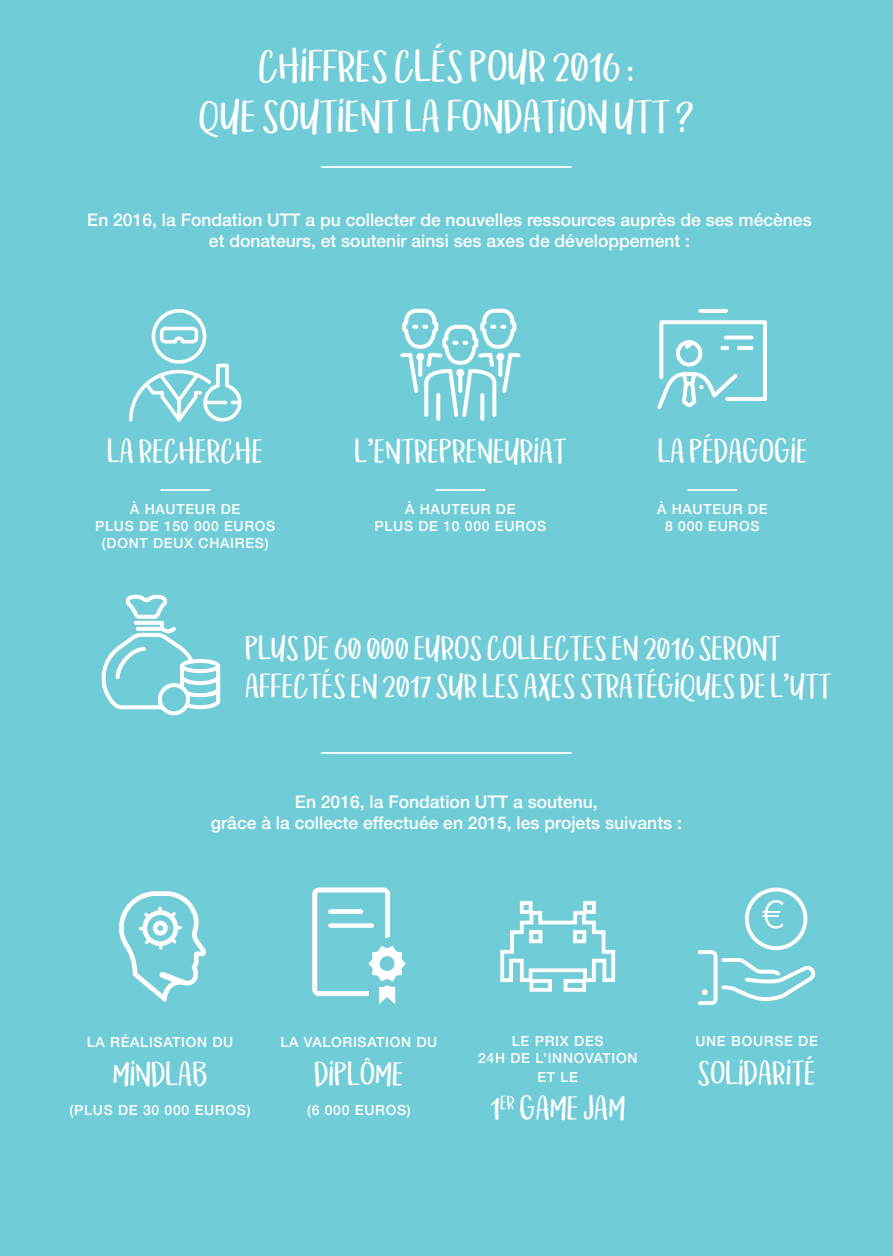
<style>
.page{position:relative;width:893px;height:1256px;background:#fff}
.page>*{position:absolute;margin:0;border:0;box-sizing:border-box;transform-origin:0 0}
.t1{font:42px/50.4px "Om Telolet Om";color:#fff;text-align:center}
.t2{font:300 39.02px "Helvetica Neue LT Std";color:#fff}
.t3{font:31.5px/37.8px "Om Telolet Om";color:#fff}
.t4{font:500 17.5px/21px "Helvetica Neue LT Std";color:#fff;text-align:center}
.t5{font:500 14px/16.8px "Helvetica Neue LT Std";letter-spacing:.05em;color:#fff;text-align:center}
</style>
<div class="page">
<div style="left:0;top:0;width:893px;height:1255px;background:#70ccd7"></div>
<svg style="left:102px;top:594px;width:118px;height:121px"></svg>
<svg style="left:129px;top:309px;width:113px;height:112px"></svg>
<svg style="left:480px;top:393px;width:4px;height:28px"></svg>
<svg style="left:436px;top:393px;width:4px;height:28px"></svg>
<svg style="left:400px;top:309px;width:120px;height:108px"></svg>
<svg style="left:657px;top:309px;width:110px;height:100px"></svg>
<hr style="left:160px;top:489px;width:50px;height:2px;background:#fff">
<hr style="left:436px;top:489px;width:49px;height:2px;background:#fff">
<hr style="left:687px;top:489px;width:50px;height:2px;background:#fff">
<hr style="left:321px;top:166px;width:251px;height:2px;background:#fff">
<svg style="left:119px;top:891px;width:87px;height:111px"></svg>
<svg style="left:312px;top:887px;width:94px;height:117px"></svg>
<svg style="left:500px;top:901px;width:116px;height:91px"></svg>
<svg style="left:698px;top:887px;width:117px;height:117px"></svg>
<hr style="left:321px;top:752px;width:251px;height:1px;background:#fff">
<h1 class="t1" style="left:199px;top:47px;width:497px">CHIFFRES CLÉS POUR 2016 :<br>QUE SOUTIENT LA FONDATION UTT ?</h1>
<p class="t4" style="left:87px;top:208px;width:726px">En 2016, la Fondation UTT a pu collecter de nouvelles ressources auprès de ses mécènes et donateurs, et soutenir ainsi ses axes de développement :</p>
<h3 class="t3" style="left:107px;top:436px;width:158px">LA RECHERCHE</h3>
<p class="t5" style="left:95px;top:500px;width:182px">À HAUTEUR DE<br>PLUS DE 150 000 EUROS (DONT DEUX CHAIRES)</p>
<h3 class="t3" style="left:355px;top:436px;width:213px">L’ENTREPRENEURIAT</h3>
<p class="t5" style="left:374px;top:500px;width:173px">À HAUTEUR DE<br>PLUS DE 10 000 EUROS</p>
<h3 class="t3" style="left:658px;top:436px;width:151px">LA PÉDAGOGIE</h3>
<p class="t5" style="left:657px;top:500px;width:112px">À HAUTEUR DE<br>8 000 EUROS</p>
<h3 class="t3" style="left:245px;top:633px;width:587px">PLUS DE 60 000 EUROS COLLECTES EN 2016 SERONT<br>AFFECTÉS EN 2017 SUR LES AXES STRATÉGIQUES DE L’UTT</h3>
<p class="t4" style="left:211px;top:791px;width:473px">En 2016, la Fondation UTT a soutenu,<br>grâce à la collecte effectuée en 2015, les projets suivants :</p>
<h2 class="t2" style="left:762px;top:890px;width:23px">€</h2>
<p class="t5" style="left:87px;top:1033px;width:148px">LA RÉALISATION DU</p>
<h3 class="t3" style="left:113px;top:1058px;width:96px">MINDLAB</h3>
<p class="t5" style="left:70px;top:1100px;width:182px">(PLUS DE 30 000 EUROS)</p>
<p class="t5" style="left:280px;top:1033px;width:158px">LA VALORISATION DU</p>
<h3 class="t3" style="left:314px;top:1058px;width:91px">DIPLÔME</h3>
<p class="t5" style="left:307px;top:1100px;width:105px">(6 000 EUROS)</p>
<p class="t5" style="left:478px;top:1031px;width:161px">LE PRIX DES<br>24H DE L’INNOVATION</p>
<p class="t5" style="left:537px;top:1067px;width:42px">ET LE</p>
<h3 class="t3" style="left:490px;top:1093px;width:137px">1<sup>ER</sup> GAME JAM</h3>
<p class="t5" style="left:695px;top:1031px;width:124px">UNE BOURSE DE</p>
<h3 class="t3" style="left:697px;top:1057px;width:120px">SOLIDARITÉ</h3>
</div>
